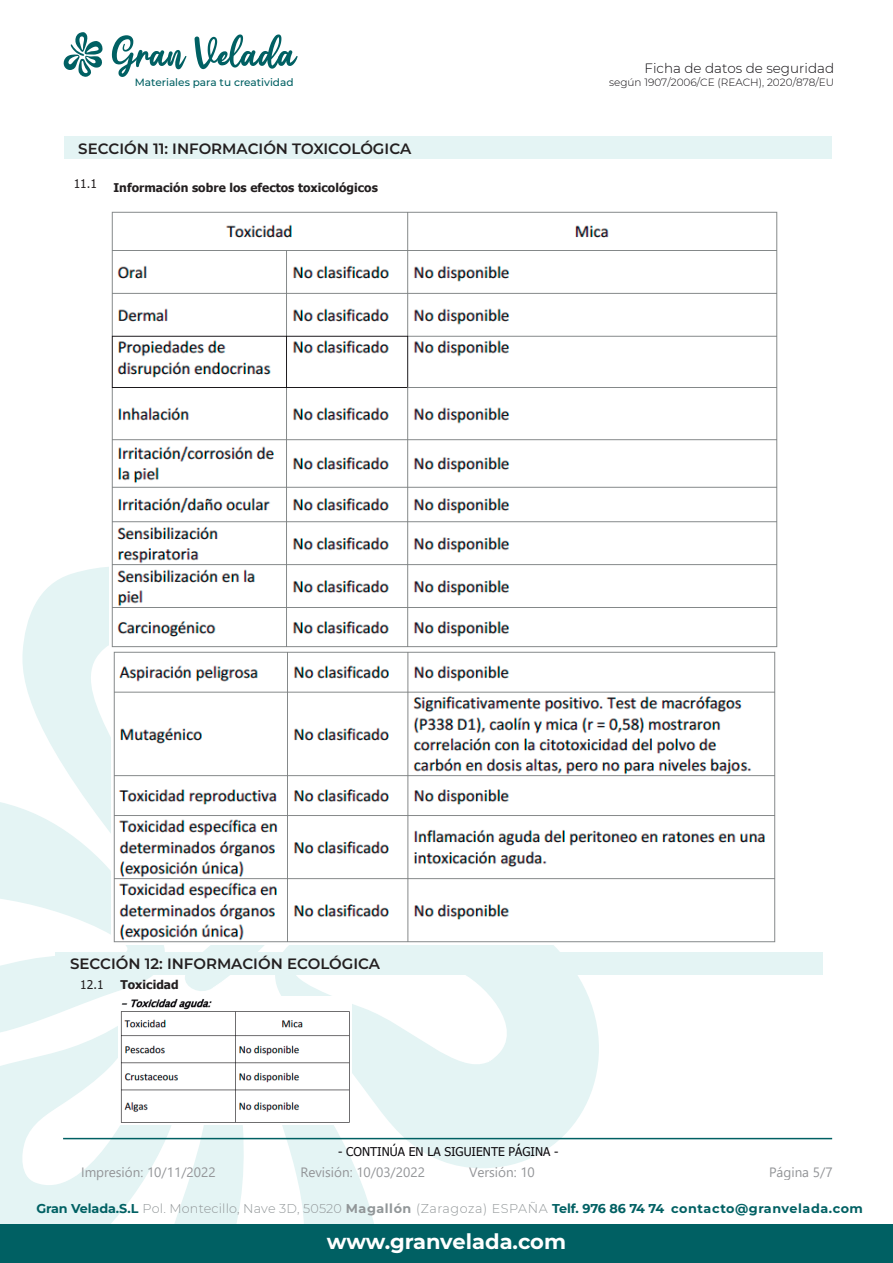
<style>
.page{position:relative;width:893px;height:1263px;background:#fff}
.page>*{position:absolute;margin:0;border:0;box-sizing:border-box;transform-origin:0 0}
.t1{font:700 21px "Montserrat";color:#fff}
.t2{font:600 15px "Montserrat";color:#231f20}
.t3{font:13.5px "Segoe UI";color:#939598}
.t4{font:300 13.5px "Montserrat";color:#0c090d}
.t5{font:700 12.75px "Montserrat";letter-spacing:.035em;color:#006063}
.t6{font:12.15px "Tahoma";color:#0c090d}
.t7{font:700 12px "Tahoma";letter-spacing:.005em;color:#231f20}
.t8{font:12px "Tahoma";color:#231f20}
.t9{font:300 10.5px "Montserrat";color:#0c090d}
.t10{font:500 10.5px "Montserrat";color:#006063}
.s1{font-weight:300;color:#919698}
.s2{color:#919698}
</style>
<div class="page">
<svg style="left:0;top:802px;width:173px;height:199px"></svg>
<svg style="left:352px;top:945px;width:276px;height:223px;fill:#e4f4f4"></svg>
<svg style="left:20px;top:567px;width:153px;height:382px;fill:#e4f4f4"></svg>
<svg style="left:0;top:1001px;width:155px;height:223px;fill:#e4f4f4"></svg>
<svg style="left:155px;top:1027px;width:232px;height:197px;fill:#e4f4f4"></svg>
<svg style="left:184px;top:945px;width:182px;height:51px"></svg>
<svg style="left:112px;top:35px;width:74px;height:42px"></svg>
<svg style="left:195px;top:34px;width:103px;height:35px"></svg>
<svg style="left:63px;top:32px;width:40px;height:45px"></svg>
<div style="left:0;top:1224px;width:893px;height:39px;background:#006063"></div>
<hr style="left:63px;top:1138px;width:769px;height:1px;background:#006063">
<div style="left:64px;top:137px;width:767px;height:22px;background:#e4f4f4"></div>
<div style="left:56px;top:952px;width:767px;height:22px;background:#e4f4f4"></div>
<img style="left:110px;top:211px;width:668px;height:437px">
<img style="left:111px;top:649px;width:665px;height:296px">
<img style="left:118px;top:997px;width:233px;height:128px">
<p class="t10" style="left:135px;top:75px;width:160px">Materiales para tu creatividad</p>
<p class="t2" style="left:78px;top:138px;width:334px">SECCIÓN 11: INFORMACIÓN TOXICOLÓGICA</p>
<p class="t8" style="left:74px;top:175px;width:25px">11.1</p>
<p class="t7" style="left:113px;top:179px;width:266px">Información sobre los efectos toxicológicos</p>
<p class="t4" style="left:644px;top:60px;width:191px">Ficha de datos de seguridad</p>
<p class="t9" style="left:609px;top:75px;width:226px">según 1907/2006/CE (REACH), 2020/878/EU</p>
<p class="t2" style="left:70px;top:953px;width:311px">SECCIÓN 12: INFORMACIÓN ECOLÓGICA</p>
<p class="t8" style="left:80px;top:977px;width:25px">12.1</p>
<p class="t7" style="left:120px;top:976px;width:60px">Toxicidad</p>
<p class="t6" style="left:338px;top:1143px;width:222px">- CONTINÚA EN LA SIGUIENTE PÁGINA -</p>
<p class="t3" style="left:81px;top:1160px;width:136px">Impresión: 10/11/2022</p>
<p class="t3" style="left:300px;top:1160px;width:126px">Revisión: 10/03/2022</p>
<p class="t3" style="left:469px;top:1160px;width:67px">Versión: 10</p>
<p class="t3" style="left:769px;top:1160px;width:65px">Página 5/7</p>
<p class="t5" style="left:36px;top:1200px;width:828px">Gran Velada.S.L <span class="s1">Pol. Montecillo, Nave 3D, 50520</span> <span class="s2">Magallón</span> <span class="s1">(Zaragoza) ESPAÑA</span> Telf. 976 86 74 74 contacto@granvelada.com</p>
<h1 class="t1" style="left:327px;top:1226px;width:241px">www.granvelada.com</h1>
</div>
